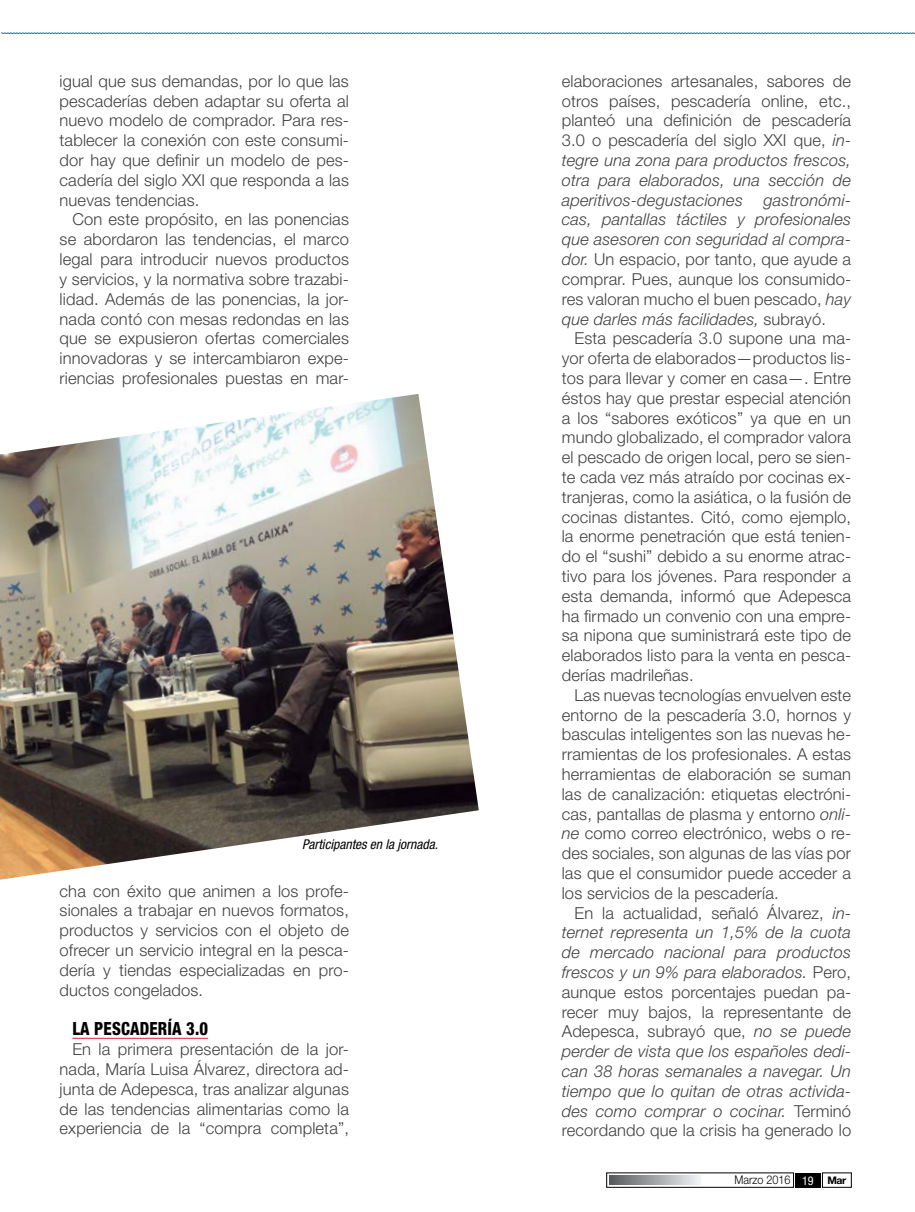
<style>
.page{position:relative;width:915px;height:1212px;background:#fff}
.page>*{position:absolute;margin:0;border:0;box-sizing:border-box;transform-origin:0 0}
.t1{font:800 condensed 18.15px "Helvetica Neue LT Std";letter-spacing:.01em;color:#000;scale:.91 1}
.t2{font:300 16.5px/19.8px "Helvetica Neue LT Std";letter-spacing:.01em;color:#414042;text-align:justify}
.t3{font:italic 300 16.5px/19.8px "Helvetica Neue LT Std";letter-spacing:.01em;color:#414042;text-align:justify}
.t4{font:italic condensed 13.5px "Helvetica Neue LT Std";color:#000}
.t5{font:300 12px "Helvetica Neue LT Std";color:#000;scale:.9 1}
.s1{font-style:italic}
.s2{font-style:normal}
.s3{font-weight:400;font-stretch:condensed;color:#fff}
.s4{font-weight:700;font-size:10.5px}
</style>
<div class="page">
<svg style="left:1px;top:33px;width:913px;height:1px"></svg>
<svg style="left:609px;top:1176px;width:90px;height:8px"></svg>
<div style="left:795px;top:1172px;width:25px;height:15px;background:#000"></div>
<img style="left:0;top:394px;width:479px;height:486px">
<hr style="left:72px;top:1038px;width:136px;height:1px;background:#e31837">
<p class="t2" style="left:60px;top:71px;width:291px">igual que sus demandas, por lo que las pescaderías deben adaptar su oferta al nuevo modelo de comprador. Para res&shy;tablecer la conexión con este consumi&shy;dor hay que definir un modelo de pes&shy;cadería del siglo XXI que responda a las nuevas tendencias.</p>
<p class="t2" style="left:60px;top:209px;width:291px;text-indent:13px">Con este propósito, en las ponencias se abordaron las tendencias, el marco legal para introducir nuevos productos y servicios, y la normativa sobre trazabi&shy;lidad. Además de las ponencias, la jor&shy;nada contó con mesas redondas en las que se expusieron ofertas comerciales innovadoras y se intercambiaron expe&shy;riencias profesionales puestas en mar-</p>
<p class="t4" style="left:302px;top:836px;width:137px">Participantes en la jornada.</p>
<p class="t2" style="left:60px;top:880px;width:291px">cha con éxito que animen a los profe&shy;sionales a trabajar en nuevos formatos, productos y servicios con el objeto de ofrecer un servicio integral en la pesca&shy;dería y tiendas especializadas en pro&shy;ductos congelados.</p>
<p class="t1" style="left:72px;top:1017px;width:151px">LA PESCADERÍA 3.0</p>
<p class="t2" style="left:60px;top:1039px;width:291px;text-indent:13px">En la primera presentación de la jor&shy;nada, María Luisa Álvarez, directora ad&shy;junta de Adepesca, tras analizar algunas de las tendencias alimentarias como la experiencia de la “compra completa”,</p>
<p class="t2" style="left:561px;top:71px;width:291px">elaboraciones artesanales, sabores de otros países, pescadería online, etc., planteó una definición de pescadería 3.0 o pescadería del siglo XXI que, <span class="s1">in&shy;tegre una zona para productos frescos, otra para elaborados, una sección de aperitivos-degustaciones gastronómi&shy;cas, pantallas táctiles y profesionales que asesoren con seguridad al compra&shy;dor.</span> Un espacio, por tanto, que ayude a comprar. Pues, aunque los consumido&shy;res valoran mucho el buen pescado, <span class="s1">hay que darles más facilidades,</span> subrayó.</p>
<p class="t2" style="left:561px;top:328px;width:291px;text-indent:13px">Esta pescadería 3.0 supone una ma&shy;yor oferta de elaborados—productos lis&shy;tos para llevar y comer en casa—. Entre éstos hay que prestar especial atención a los “sabores exóticos” ya que en un mundo globalizado, el comprador valora el pescado de origen local, pero se sien&shy;te cada vez más atraído por cocinas ex&shy;tranjeras, como la asiática, o la fusión de cocinas distantes. Citó, como ejemplo, la enorme penetración que está tenien&shy;do el “sushi” debido a su enorme atrac&shy;tivo para los jóvenes. Para responder a esta demanda, informó que Adepesca ha firmado un convenio con una empre&shy;sa nipona que suministrará este tipo de elaborados listo para la venta en pesca&shy;derías madrileñas.</p>
<p class="t2" style="left:561px;top:685px;width:291px;text-indent:13px">Las nuevas tecnologías envuelven este entorno de la pescadería 3.0, hornos y basculas inteligentes son las nuevas he&shy;rramientas de los profesionales. A estas herramientas de elaboración se suman las de canalización: etiquetas electróni&shy;cas, pantallas de plasma y entorno <span class="s1">onli&shy;ne</span> como correo electrónico, webs o re&shy;des sociales, son algunas de las vías por las que el consumidor puede acceder a los servicios de la pescadería.</p>
<p class="t3" style="left:561px;top:902px;width:291px;text-indent:13px"><span class="s2">En la actualidad, señaló Álvarez,</span> in&shy;ternet representa un 1,5% de la cuota de mercado nacional para productos frescos y un 9% para elaborados. <span class="s2">Pero, aunque estos porcentajes puedan pa&shy;recer muy bajos, la representante de Adepesca, subrayó que,</span> no se puede perder de vista que los españoles dedi&shy;can 38 horas semanales a navegar. Un tiempo que lo quitan de otras activida&shy;des como comprar o cocinar. <span class="s2">Terminó recordando que la crisis ha generado lo</span></p>
<p class="t5" style="left:734px;top:1173px;width:126px">Marzo 2016 <span class="s3">19</span> <span class="s4">Mar</span></p>
</div>
